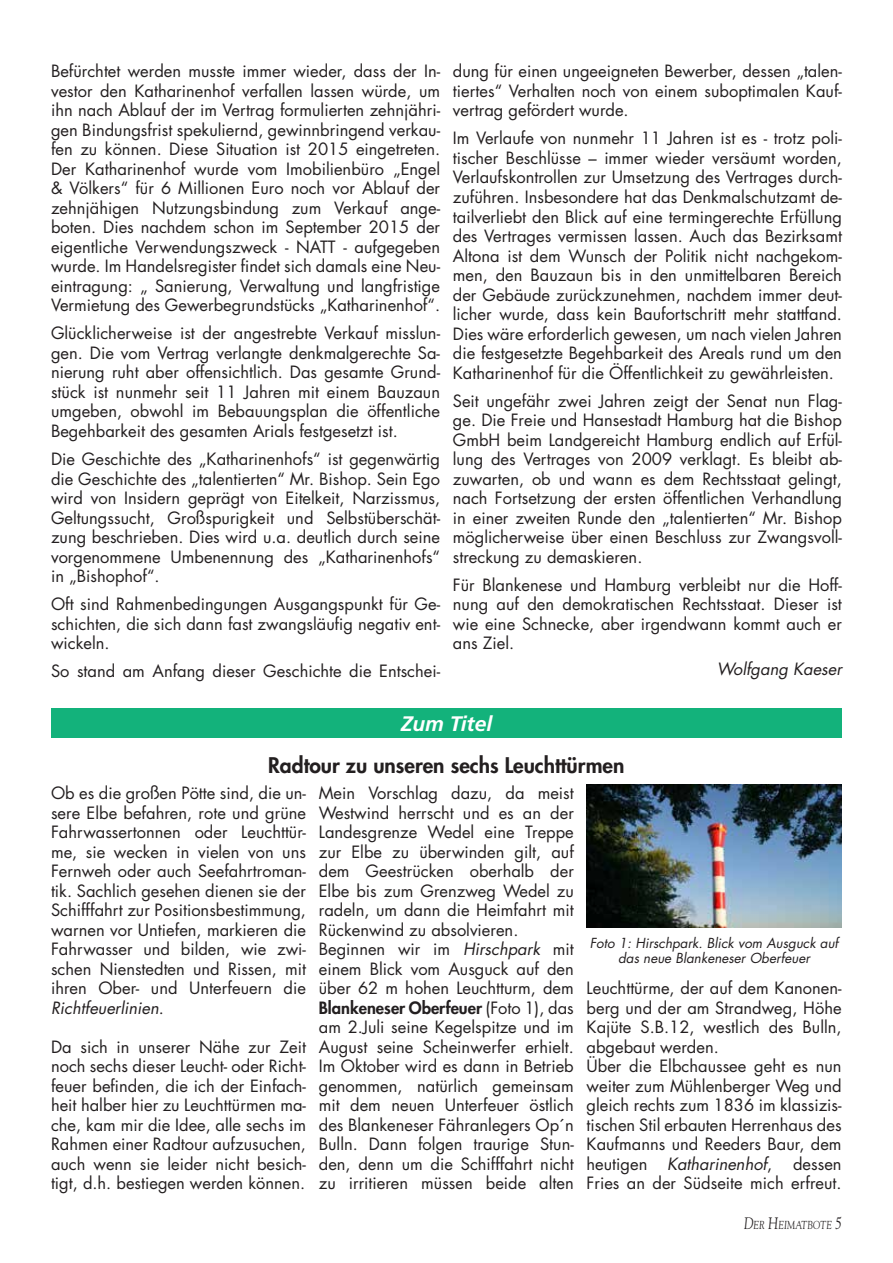
<style>
.page{position:relative;width:893px;height:1263px;background:#fff}
.page>*{position:absolute;margin:0;border:0;box-sizing:border-box;transform-origin:0 0}
.t1{font:800 21px "Futura Std";color:#231f20}
.t2{font:italic 700 21px "Frutiger LT Std";color:#fff}
.t3{font:16.5px/19.5px "Futura Std";color:#231f20;text-align:justify}
.t4{font:italic 16.5px "Futura Std";color:#231f20}
.t5{font:italic 13.5px/15px "Futura Std";color:#231f20;text-align:center}
.t6{font:italic 11.55px "Goudy Std";color:#231f20;scale:.8 1}
.s1{font-style:italic}
.s2{font-weight:800}
.s3{font-size:16.5px}
</style>
<div class="page">
<div style="left:51px;top:708px;width:791px;height:30px;background:#13b27b"></div>
<img style="left:587px;top:784px;width:255px;height:143px">
<p class="t3" style="left:51px;top:62px;width:391px">Befürchtet werden musste immer wieder, dass der In&shy;vestor den Katharinenhof verfallen lassen würde, um ihn nach Ablauf der im Vertrag formulierten zehnjähri&shy;gen Bindungsfrist spekuliernd, gewinnbringend verkau&shy;fen zu können. Diese Situation ist 2015 eingetreten.<br>Der Katharinenhof wurde vom Imobilienbüro „Engel &amp; Völkers“ für 6 Millionen Euro noch vor Ablauf der zehnjähigen Nutzungsbindung zum Verkauf ange&shy;boten. Dies nachdem schon im September 2015 der eigentliche Verwendungszweck - NATT - aufgegeben wurde. Im Handelsregister findet sich damals eine Neu&shy;eintragung: „ Sanierung, Verwaltung und langfristige Vermietung des Gewerbegrundstücks „Katharinenhof“.</p>
<p class="t3" style="left:51px;top:324px;width:391px">Glücklicherweise ist der angestrebte Verkauf misslun&shy;gen. Die vom Vertrag verlangte denkmalgerechte Sa&shy;nierung ruht aber offensichtlich. Das gesamte Grund&shy;stück ist nunmehr seit 11 Jahren mit einem Bauzaun umgeben, obwohl im Bebauungsplan die öffentliche Begehbarkeit des gesamten Arials festgesetzt ist.</p>
<p class="t3" style="left:51px;top:449px;width:391px">Die Geschichte des „Katharinenhofs“ ist gegenwärtig die Geschichte des „talentierten“ Mr. Bishop. Sein Ego wird von Insidern geprägt von Eitelkeit, Narzissmus, Geltungssucht, Großspurigkeit und Selbstüberschät&shy;zung beschrieben. Dies wird u.a. deutlich durch seine vorgenommene Umbenennung des „Katharinenhofs“ in „Bishophof“.</p>
<p class="t3" style="left:51px;top:594px;width:391px">Oft sind Rahmenbedingungen Ausgangspunkt für Ge&shy;schichten, die sich dann fast zwangsläufig negativ ent&shy;wickeln.</p>
<p class="t3" style="left:51px;top:661px;width:391px">So stand am Anfang dieser Geschichte die Entschei-</p>
<p class="t3" style="left:453px;top:62px;width:391px">dung für einen ungeeigneten Bewerber, dessen „talen&shy;tiertes“ Verhalten noch von einem suboptimalen Kauf&shy;vertrag gefördert wurde.</p>
<p class="t3" style="left:453px;top:129px;width:391px">Im Verlaufe von nunmehr 11 Jahren ist es - trotz poli&shy;tischer Beschlüsse – immer wieder versäumt worden, Verlaufskontrollen zur Umsetzung des Vertrages durch&shy;zuführen. Insbesondere hat das Denkmalschutzamt de&shy;tailverliebt den Blick auf eine termingerechte Erfüllung des Vertrages vermissen lassen. Auch das Bezirksamt Altona ist dem Wunsch der Politik nicht nachgekom&shy;men, den Bauzaun bis in den unmittelbaren Bereich der Gebäude zurückzunehmen, nachdem immer deut&shy;licher wurde, dass kein Baufortschritt mehr stattfand.<br>Dies wäre erforderlich gewesen, um nach vielen Jahren die festgesetzte Begehbarkeit des Areals rund um den Katharinenhof für die Öffentlichkeit zu gewährleisten.</p>
<p class="t3" style="left:453px;top:391px;width:391px">Seit ungefähr zwei Jahren zeigt der Senat nun Flag&shy;ge. Die Freie und Hansestadt Hamburg hat die Bishop GmbH beim Landgereicht Hamburg endlich auf Erfül&shy;lung des Vertrages von 2009 verklagt. Es bleibt ab&shy;zuwarten, ob und wann es dem Rechtsstaat gelingt, nach Fortsetzung der ersten öffentlichen Verhandlung in einer zweiten Runde den „talentierten“ Mr. Bishop möglicherweise über einen Beschluss zur Zwangsvoll&shy;streckung zu demaskieren.</p>
<p class="t3" style="left:453px;top:575px;width:391px">Für Blankenese und Hamburg verbleibt nur die Hoff&shy;nung auf den demokratischen Rechtsstaat. Dieser ist wie eine Schnecke, aber irgendwann kommt auch er ans Ziel.</p>
<p class="t4" style="left:717px;top:658px;width:127px">Wolfgang Kaeser</p>
<p class="t2" style="left:401px;top:711px;width:93px">Zum Titel</p>
<p class="t1" style="left:268px;top:752px;width:358px">Radtour zu unseren sechs Leuchttürmen</p>
<p class="t3" style="left:51px;top:783px;width:257px">Ob es die großen Pötte sind, die un&shy;sere Elbe befahren, rote und grüne Fahrwassertonnen oder Leuchttür&shy;me, sie wecken in vielen von uns Fernweh oder auch Seefahrtroman&shy;tik. Sachlich gesehen dienen sie der Schifffahrt zur Positionsbestimmung, warnen vor Untiefen, markieren die Fahrwasser und bilden, wie zwi&shy;schen Nienstedten und Rissen, mit ihren Ober- und Unterfeuern die <span class="s1">Richtfeuerlinien</span>.</p>
<p class="t3" style="left:51px;top:1037px;width:257px">Da sich in unserer Nähe zur Zeit noch sechs dieser Leucht- oder Richt&shy;feuer befinden, die ich der Einfach&shy;heit halber hier zu Leuchttürmen ma&shy;che, kam mir die Idee, alle sechs im Rahmen einer Radtour aufzusuchen, auch wenn sie leider nicht besich&shy;tigt, d.h. bestiegen werden können.</p>
<p class="t3" style="left:319px;top:783px;width:257px;text-align:left">Mein Vorschlag dazu, da meist<br>Westwind herrscht und es an der<br>Landesgrenze Wedel eine Treppe zur Elbe zu überwinden gilt, auf dem Geestrücken oberhalb der<br>Elbe bis zum Grenzweg Wedel zu radeln, um dann die Heimfahrt mit<br>Rückenwind zu absolvieren.<br>Beginnen wir im <span class="s1">Hirschpark</span> mit einem Blick vom Ausguck auf den über 62 m hohen Leuchtturm, dem<br><span class="s2">Blankeneser Oberfeuer</span> (Foto 1), das am 2.Juli seine Kegelspitze und im<br>August seine Scheinwerfer erhielt.<br>Im Oktober wird es dann in Betrieb genommen, natürlich gemeinsam mit dem neuen Unterfeuer östlich des Blankeneser Fähranlegers Op´n<br>Bulln. Dann folgen traurige Stun&shy;den, denn um die Schifffahrt nicht zu irritieren müssen beide alten</p>
<p class="t5" style="left:590px;top:935px;width:250px">Foto 1: Hirschpark. Blick vom Ausguck auf das neue Blankeneser Oberfeuer</p>
<p class="t3" style="left:587px;top:978px;width:257px;text-align:left">Leuchttürme, der auf dem Kanonen&shy;berg und der am Strandweg, Höhe<br>Kajüte S.B.12, westlich des Bulln, abgebaut werden.<br>Über die Elbchaussee geht es nun weiter zum Mühlenberger Weg und gleich rechts zum 1836 im klassizis&shy;tischen Stil erbauten Herrenhaus des<br>Kaufmanns und Reeders Baur, dem heutigen <span class="s1">Katharinenhof</span>,</p>
<p class="t3" style="left:587px;top:1154px;width:257px;text-align:right">dessen<br>Fries an der Südseite mich erfreut.</p>
<p class="t6" style="left:744px;top:1217px;width:124px"><span class="s3">D</span>ER <span class="s3">H</span>EIMATBOTE <span class="s3">5</span></p>
</div>
